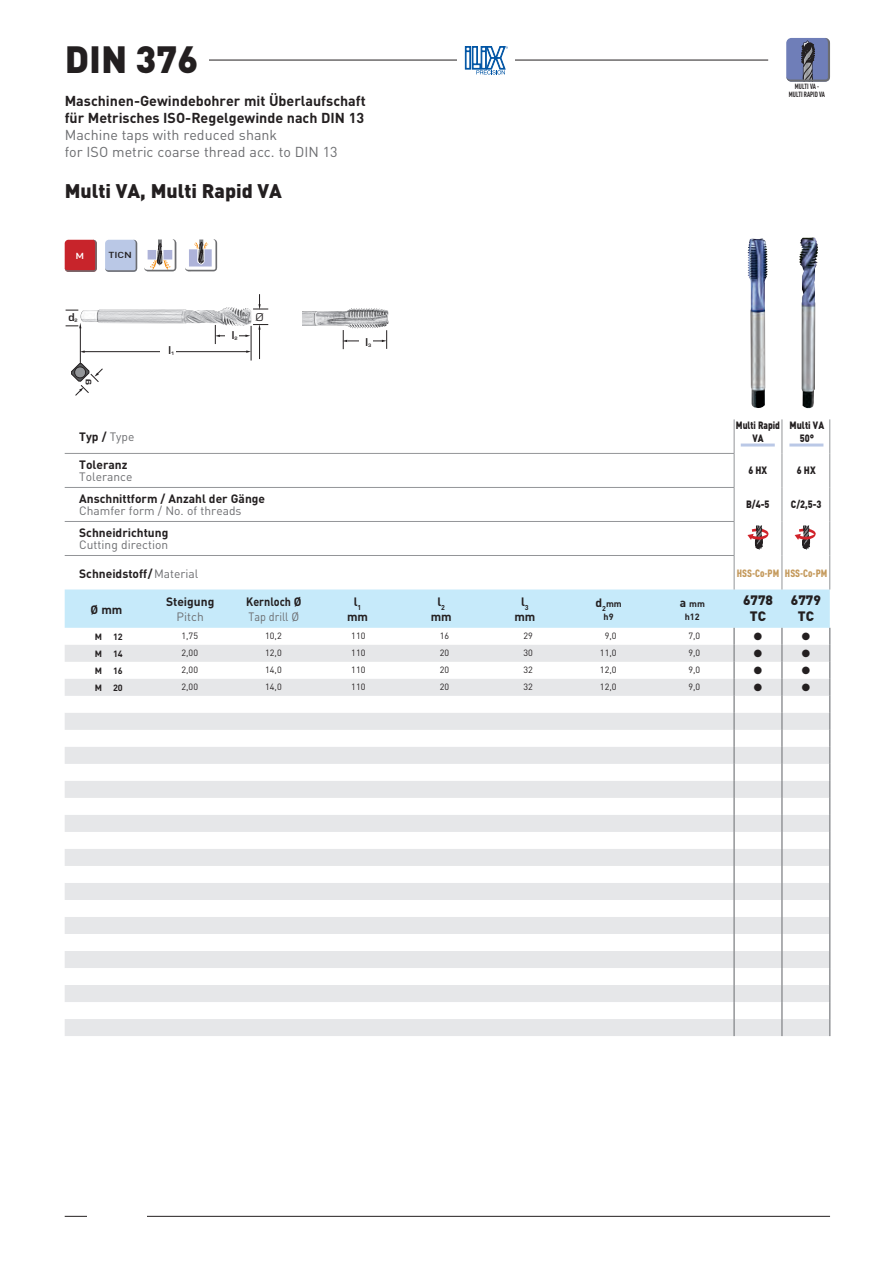
<style>
.page{position:relative;width:893px;height:1262px;background:#fff}
.page>*{position:absolute;margin:0;border:0;box-sizing:border-box;transform-origin:0 0}
.t1{font:900 37.5px "DIN";color:#231f20}
.t2{font:900 19.5px "DIN";color:#231f20}
.t3{font:700 14.25px/17.1px "DIN";color:#231f20}
.t4{font:14.25px/17.1px "DIN";color:#6c6d70}
.t5{font:900 13.5px/16.2px "DIN";color:#231f20;text-align:center}
.t6{font:700 12px/14.4px "DIN";color:#231f20;text-align:center}
.t7{font:12px "DIN";color:#6c6d70}
.t8{font:700 12px "DIN";color:#231f20;scale:.9 1}
.t9{font:12px "DIN";color:#6c6d70;scale:.9 1}
.t10{font:900 10.5px/12.6px "DIN";color:#231f20;text-align:center;scale:.85 1}
.t11{font:900 10.5px "DIN Cond";color:#c4995b}
.t12{font:900 10.5px/12.6px "DIN";color:#231f20;text-align:center;scale:.8 1}
.t13{font:10.5px "Zapf Dingbats ITC";color:#231f20}
.t14{font:600 10.5px "Eurostile";color:#231f20}
.t15{font:10.5px "Eurostile";color:#231f20}
.t16{font:9px "DIN";color:#231f20}
.t17{font:700 9px/13.5px "DIN";color:#231f20;text-align:center}
.t18{font:500 8.7px "DIN";color:#231f20;scale:1.25 1}
.t19{font:500 8.7px "DIN";color:#fff;scale:1.25 1}
.t20{font:700 7.5px/7.5px "DIN Cond";color:#231f20;text-align:center;scale:.9 1}
.t21{font:600 4.5px "Eurostile";color:#231f20}
.s1{font-weight:400;color:#6c6d70}
.s2{font-size:12px}
</style>
<div class="page">
<hr style="left:65px;top:1216px;width:765px;height:1px;background:#231f20">
<div style="left:87px;top:1202px;width:60px;height:28px;background:#fff"></div>
<hr style="left:734px;top:419px;width:1px;height:34px;background:#939598">
<hr style="left:782px;top:419px;width:1px;height:34px;background:#939598">
<hr style="left:830px;top:419px;width:1px;height:34px;background:#939598">
<hr style="left:782px;top:453px;width:1px;height:34px;background:#939598">
<hr style="left:830px;top:453px;width:1px;height:34px;background:#939598">
<hr style="left:782px;top:487px;width:1px;height:34px;background:#939598">
<hr style="left:830px;top:487px;width:1px;height:34px;background:#939598">
<hr style="left:782px;top:521px;width:1px;height:34px;background:#939598">
<hr style="left:830px;top:521px;width:1px;height:34px;background:#939598">
<hr style="left:782px;top:555px;width:1px;height:34px;background:#939598">
<hr style="left:830px;top:555px;width:1px;height:34px;background:#939598">
<hr style="left:65px;top:453px;width:669px;height:1px;background:#939598">
<hr style="left:734px;top:454px;width:1px;height:33px;background:#939598">
<hr style="left:65px;top:487px;width:669px;height:1px;background:#939598">
<hr style="left:734px;top:488px;width:1px;height:33px;background:#939598">
<hr style="left:65px;top:521px;width:669px;height:1px;background:#939598">
<hr style="left:734px;top:522px;width:1px;height:33px;background:#939598">
<hr style="left:65px;top:555px;width:669px;height:1px;background:#939598">
<hr style="left:734px;top:556px;width:1px;height:33px;background:#939598">
<svg style="left:65px;top:589px;width:766px;height:447px"></svg>
<hr style="left:789px;top:443px;width:34px;height:3px;background:#bac8e6">
<hr style="left:741px;top:443px;width:34px;height:3px;background:#bac8e6">
<img style="left:747px;top:238px;width:21px;height:170px">
<img style="left:799px;top:237px;width:19px;height:172px">
<img style="left:80px;top:307px;width:171px;height:19px">
<hr style="left:259px;top:329px;width:1px;height:30px;background:#231f20">
<hr style="left:251px;top:326px;width:1px;height:34px;background:#231f20">
<svg style="left:253px;top:294px;width:15px;height:16px"></svg>
<svg style="left:66px;top:310px;width:12px;height:1px"></svg>
<hr style="left:84px;top:351px;width:163px;height:1px;background:#231f20">
<svg style="left:215px;top:324px;width:53px;height:20px"></svg>
<hr style="left:80px;top:326px;width:1px;height:39px;background:#231f20">
<svg style="left:66px;top:323px;width:15px;height:5px"></svg>
<div style="left:161px;top:344px;width:15px;height:15px;background:#fff"></div>
<svg style="left:382px;top:330px;width:5px;height:19px"></svg>
<hr style="left:347px;top:341px;width:36px;height:1px;background:#231f20">
<div style="left:360px;top:336px;width:13px;height:14px;background:#fff"></div>
<svg style="left:342px;top:330px;width:5px;height:19px"></svg>
<img style="left:302px;top:308px;width:87px;height:21px">
<svg style="left:747px;top:525px;width:22px;height:24px"></svg>
<svg style="left:795px;top:525px;width:21px;height:24px"></svg>
<hr style="left:180px;top:60px;width:588px;height:1px;background:#231f20">
<div style="left:457px;top:39px;width:58px;height:39px;background:#fff"></div>
<svg style="left:465px;top:46px;width:43px;height:29px"></svg>
<div style="left:65px;top:42px;width:143px;height:32px;background:#fff"></div>
<svg style="left:65px;top:240px;width:32px;height:32px"></svg>
<svg style="left:105px;top:240px;width:32px;height:32px"></svg>
<svg style="left:786px;top:38px;width:44px;height:44px;background:#6b759d"></svg>
<svg style="left:144px;top:239px;width:32px;height:32px"></svg>
<svg style="left:185px;top:239px;width:32px;height:32px"></svg>
<svg style="left:72px;top:364px;width:31px;height:32px"></svg>
<h1 class="t1" style="left:65px;top:46px;width:135px">DIN 376</h1>
<p class="t3" style="left:65px;top:94px;width:303px">Maschinen-Gewindebohrer mit Überlaufschaft für Metrisches ISO-Regelgewinde nach DIN 13</p>
<p class="t4" style="left:65px;top:128px;width:275px">Machine taps with reduced shank<br>for ISO metric coarse thread acc. to DIN 13</p>
<h2 class="t2" style="left:65px;top:184px;width:219px">Multi VA, Multi Rapid VA</h2>
<p class="t19" style="left:76px;top:252px;width:9px">M</p>
<p class="t18" style="left:109px;top:252px;width:20px">TICN</p>
<p class="t14" style="left:68px;top:313px;width:8px">d</p>
<p class="t21" style="left:75px;top:319px;width:5px">2</p>
<p class="t15" style="left:256px;top:313px;width:9px">Ø</p>
<p class="t14" style="left:232px;top:331px;width:4px">l</p>
<p class="t21" style="left:234px;top:336px;width:5px">2</p>
<p class="t14" style="left:169px;top:346px;width:4px">l</p>
<p class="t21" style="left:171px;top:352px;width:5px">1</p>
<p class="t14" style="left:365px;top:338px;width:4px">l</p>
<p class="t21" style="left:368px;top:344px;width:5px">3</p>
<p class="t20" style="left:789px;top:83px;width:42px">MULTI VA -<br>MULTI RAPID VA</p>
<p class="t6" style="left:79px;top:431px;width:57px">Typ / <span class="s1">Type</span></p>
<p class="t6" style="left:79px;top:459px;width:50px">Toleranz</p>
<p class="t7" style="left:79px;top:473px;width:55px">Tolerance</p>
<p class="t6" style="left:79px;top:493px;width:187px">Anschnittform / Anzahl der Gänge</p>
<p class="t7" style="left:79px;top:507px;width:164px">Chamfer form / No. of threads</p>
<p class="t6" style="left:79px;top:527px;width:91px">Schneidrichtung</p>
<p class="t7" style="left:79px;top:541px;width:90px">Cutting direction</p>
<p class="t6" style="left:79px;top:567px;width:121px">Schneidstoff /<span class="s1">Material</span></p>
<p class="t6" style="left:91px;top:603px;width:33px">Ø mm</p>
<p class="t8" style="left:246px;top:598px;width:63px">Kernloch Ø</p>
<p class="t9" style="left:248px;top:612px;width:58px">Tap drill Ø</p>
<p class="t6" style="left:166px;top:596px;width:50px">Steigung</p>
<p class="t7" style="left:177px;top:612px;width:29px">Pitch</p>
<p class="t12" style="left:736px;top:420px;width:56px">Multi Rapid<br>VA</p>
<p class="t10" style="left:790px;top:420px;width:42px">Multi VA<br>50°</p>
<p class="t10" style="left:748px;top:465px;width:24px">6 HX</p>
<p class="t10" style="left:746px;top:498px;width:29px">B/4-5</p>
<p class="t10" style="left:797px;top:465px;width:24px">6 HX</p>
<p class="t10" style="left:791px;top:498px;width:37px">C/2,5-3</p>
<p class="t11" style="left:737px;top:569px;width:92px">HSS-Co-PM HSS-Co-PM</p>
<p class="t6" style="left:347px;top:596px;width:23px">l<sub>1 </sub>mm</p>
<p class="t6" style="left:431px;top:596px;width:23px">l<sub>2 </sub>mm</p>
<p class="t6" style="left:514px;top:596px;width:23px">l<sub>3 </sub>mm</p>
<p class="t17" style="left:595px;top:598px;width:28px"><span class="s2">d</span><sub>2</sub>mm h9</p>
<p class="t17" style="left:680px;top:598px;width:27px"><span class="s2">a</span> mm h12</p>
<p class="t5" style="left:743px;top:593px;width:32px">6778<br>TC</p>
<p class="t5" style="left:791px;top:593px;width:32px">6779<br>TC</p>
<p class="t17" style="left:95px;top:630px;width:29px">M 12</p>
<p class="t16" style="left:182px;top:633px;width:18px">1,75</p>
<p class="t16" style="left:265px;top:633px;width:18px">10,2</p>
<p class="t16" style="left:351px;top:633px;width:16px">110</p>
<p class="t16" style="left:440px;top:633px;width:11px">16</p>
<p class="t16" style="left:523px;top:633px;width:11px">29</p>
<p class="t16" style="left:605px;top:633px;width:13px">9,0</p>
<p class="t16" style="left:688px;top:633px;width:13px">7,0</p>
<p class="t13" style="left:754px;top:631px;width:10px">●</p>
<p class="t13" style="left:802px;top:631px;width:10px">●</p>
<p class="t17" style="left:95px;top:647px;width:29px">M 14</p>
<p class="t16" style="left:182px;top:650px;width:18px">2,00</p>
<p class="t16" style="left:265px;top:650px;width:18px">12,0</p>
<p class="t16" style="left:351px;top:650px;width:16px">110</p>
<p class="t16" style="left:440px;top:650px;width:11px">20</p>
<p class="t16" style="left:523px;top:650px;width:11px">30</p>
<p class="t16" style="left:600px;top:650px;width:18px">11,0</p>
<p class="t16" style="left:688px;top:650px;width:13px">9,0</p>
<p class="t13" style="left:754px;top:648px;width:10px">●</p>
<p class="t13" style="left:802px;top:648px;width:10px">●</p>
<p class="t17" style="left:95px;top:664px;width:29px">M 16</p>
<p class="t16" style="left:182px;top:667px;width:18px">2,00</p>
<p class="t16" style="left:265px;top:667px;width:18px">14,0</p>
<p class="t16" style="left:351px;top:667px;width:16px">110</p>
<p class="t16" style="left:440px;top:667px;width:11px">20</p>
<p class="t16" style="left:523px;top:667px;width:11px">32</p>
<p class="t16" style="left:600px;top:667px;width:18px">12,0</p>
<p class="t16" style="left:688px;top:667px;width:13px">9,0</p>
<p class="t13" style="left:754px;top:665px;width:10px">●</p>
<p class="t13" style="left:802px;top:665px;width:10px">●</p>
<p class="t17" style="left:95px;top:681px;width:29px">M 20</p>
<p class="t16" style="left:182px;top:684px;width:18px">2,00</p>
<p class="t16" style="left:265px;top:684px;width:18px">14,0</p>
<p class="t16" style="left:351px;top:684px;width:16px">110</p>
<p class="t16" style="left:440px;top:684px;width:11px">20</p>
<p class="t16" style="left:523px;top:684px;width:11px">32</p>
<p class="t16" style="left:600px;top:684px;width:18px">12,0</p>
<p class="t16" style="left:688px;top:684px;width:13px">9,0</p>
<p class="t13" style="left:754px;top:682px;width:10px">●</p>
<p class="t13" style="left:802px;top:682px;width:10px">●</p>
</div>
